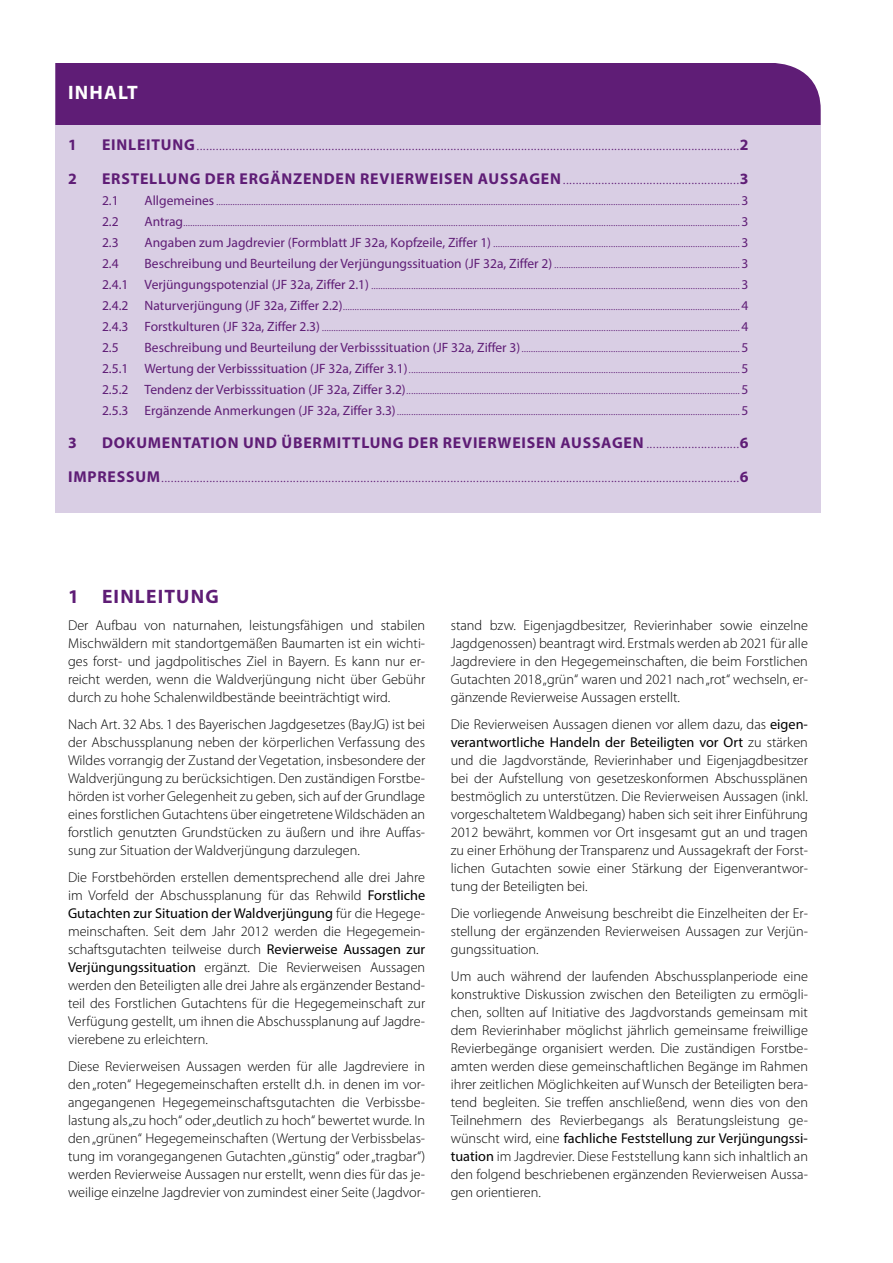
<style>
.page{position:relative;width:893px;height:1263px;background:#fff}
.page>*{position:absolute;margin:0;border:0;box-sizing:border-box;transform-origin:0 0}
.Überschriften_H_1_Bold_Versa_lila{font:700 19.5px "Myriad Pro";letter-spacing:.06em;color:#5f1d76}
.Überschriften_H_1_Bold_Versa_weiß{font:700 19.5px "Myriad Pro";letter-spacing:.06em;color:#fff}
.t1{font:300 15.75px "Myriad Pro";color:#5f1d76}
.t2{font:700 15.75px "Myriad Pro";letter-spacing:.05em;color:#5f1d76}
.Fließtexte_Fließtext{font:300 14.25px/18px "Myriad Pro";color:#000;text-align:justify}
.t3{font:300 13.5px "Myriad Pro";color:#5f1d76}
.t4{font:13.5px "Myriad Pro";color:#5f1d76}
.s1{font-weight:700}
.s2{font-weight:400}
.s3{font-weight:300}
</style>
<div class="page">
<div style="left:55px;top:63px;width:766px;height:62px;background:#5f1d76"></div>
<div style="left:55px;top:125px;width:766px;height:388px;background:#d9cee4"></div>
<h2 class="Überschriften_H_1_Bold_Versa_weiß" style="left:68px;top:80px;width:71px">INHALT</h2>
<p class="t2" style="left:68px;top:134px;width:10px">1</p>
<p class="t1" style="left:102px;top:135px;width:648px"><span class="s1">EINLEITUNG</span>.........................................................................................................................................................................<span class="s1">2</span></p>
<p class="t2" style="left:68px;top:168px;width:10px">2</p>
<p class="t1" style="left:102px;top:169px;width:648px"><span class="s1">ERSTELLUNG DER ERGÄNZENDEN REVIERWEISEN AUSSAGEN</span>.......................................................<span class="s1">3</span></p>
<p class="t4" style="left:102px;top:192px;width:18px">2.1</p>
<p class="t3" style="left:145px;top:192px;width:605px"><span class="s2">Allgemeines</span>...............................................................................................................................................................................................................................<span class="s2">3</span></p>
<p class="t4" style="left:102px;top:213px;width:18px">2.2</p>
<p class="t3" style="left:145px;top:213px;width:605px"><span class="s2">Antrag</span>.............................................................................................................................................................................................................................................<span class="s2">3</span></p>
<p class="t4" style="left:102px;top:234px;width:18px">2.3</p>
<p class="t3" style="left:145px;top:234px;width:605px"><span class="s2">Angaben zum Jagdrevier (Formblatt JF 32a, Kopfzeile, Ziffer 1)</span> .........................................................................................................<span class="s2">3</span></p>
<p class="t4" style="left:102px;top:255px;width:18px">2.4</p>
<p class="t3" style="left:145px;top:255px;width:605px"><span class="s2">Beschreibung und Beurteilung der Verjüngungssituation (JF 32a, Ziffer 2)</span> ...............................................................................<span class="s2">3</span></p>
<p class="t3" style="left:102px;top:276px;width:648px"><span class="s2">2.4.1 Verjüngungspotenzial (JF 32a, Ziffer 2.1)</span> .............................................................................................................................................................<span class="s2">3</span></p>
<p class="t3" style="left:102px;top:297px;width:648px"><span class="s2">2.4.2 Naturverjüngung (JF 32a, Ziffer 2.2)</span>.........................................................................................................................................................................<span class="s2">4</span></p>
<p class="t3" style="left:102px;top:318px;width:648px"><span class="s2">2.4.3 Forstkulturen (JF 32a, Ziffer 2.3)</span>..................................................................................................................................................................................<span class="s2">4</span></p>
<p class="t4" style="left:102px;top:339px;width:18px">2.5</p>
<p class="t3" style="left:145px;top:339px;width:605px"><span class="s2">Beschreibung und Beurteilung der Verbisssituation (JF 32a, Ziffer 3)</span>.............................................................................................<span class="s2">5</span></p>
<p class="t3" style="left:102px;top:360px;width:648px"><span class="s2">2.5.1 Wertung der Verbisssituation (JF 32a, Ziffer 3.1)</span>.............................................................................................................................................<span class="s2">5</span></p>
<p class="t3" style="left:102px;top:381px;width:648px"><span class="s2">2.5.2 Tendenz der Verbisssituation (JF 32a, Ziffer 3.2)</span>..............................................................................................................................................<span class="s2">5</span></p>
<p class="t3" style="left:102px;top:402px;width:648px"><span class="s2">2.5.3 Ergänzende Anmerkungen (JF 32a, Ziffer 3.3)</span>..................................................................................................................................................<span class="s2">5</span></p>
<p class="t2" style="left:68px;top:433px;width:10px">3</p>
<p class="t2" style="left:102px;top:433px;width:648px">DOKUMENTATION UND ÜBERMITTLUNG DER REVIERWEISEN AUSSAGEN <span class="s3">.............................</span>6</p>
<p class="t1" style="left:68px;top:467px;width:682px"><span class="s1">IMPRESSUM</span>....................................................................................................................................................................................<span class="s1">6</span></p>
<h2 class="Überschriften_H_1_Bold_Versa_lila" style="left:68px;top:584px;width:152px">1 EINLEITUNG</h2>
<p class="Fließtexte_Fließtext" style="left:68px;top:616px;width:359px">Der Aufbau von naturnahen, leistungsfähigen und stabilen Mischwäldern mit standortgemäßen Baumarten ist ein wichti&shy;ges forst- und jagdpolitisches Ziel in Bayern. Es kann nur er&shy;reicht werden, wenn die Waldverjüngung nicht über Gebühr durch zu hohe Schalenwildbestände beeinträchtigt wird.</p>
<p class="Fließtexte_Fließtext" style="left:68px;top:715px;width:359px">Nach Art. 32 Abs. 1 des Bayerischen Jagdgesetzes (BayJG) ist bei der Abschussplanung neben der körperlichen Verfassung des Wildes vorrangig der Zustand der Vegetation, insbesondere der Waldverjüngung zu berücksichtigen. Den zuständigen Forstbe&shy;hörden ist vorher Gelegenheit zu geben, sich auf der Grundlage eines forstlichen Gutachtens über eingetretene Wildschäden an forstlich genutzten Grundstücken zu äußern und ihre Auffas&shy;sung zur Situation der Waldverjüngung darzulegen.</p>
<p class="Fließtexte_Fließtext" style="left:68px;top:868px;width:359px">Die Forstbehörden erstellen dementsprechend alle drei Jahre im Vorfeld der Abschussplanung für das Rehwild <span class="s2">Forstliche Gutachten zur Situation der Waldverjüngung</span> für die Hegege&shy;meinschaften. Seit dem Jahr 2012 werden die Hegegemein&shy;schaftsgutachten teilweise durch <span class="s2">Revierweise Aussagen zur Verjüngungssituation</span> ergänzt. Die Revierweisen Aussagen werden den Beteiligten alle drei Jahre als ergänzender Bestand&shy;teil des Forstlichen Gutachtens für die Hegegemeinschaft zur Verfügung gestellt, um ihnen die Abschussplanung auf Jagdre&shy;vierebene zu erleichtern.</p>
<p class="Fließtexte_Fließtext" style="left:68px;top:1057px;width:359px">Diese Revierweisen Aussagen werden für alle Jagdreviere in den „roten“ Hegegemeinschaften erstellt d.h. in denen im vor&shy;angegangenen Hegegemeinschaftsgutachten die Verbissbe&shy;lastung als „zu hoch“ oder „deutlich zu hoch“ bewertet wurde. In den „grünen“ Hegegemeinschaften (Wertung der Verbissbelas&shy;tung im vorangegangenen Gutachten „günstig“ oder „tragbar“) werden Revierweise Aussagen nur erstellt, wenn dies für das je&shy;weilige einzelne Jagdrevier von zumindest einer Seite (Jagdvor-</p>
<p class="Fließtexte_Fließtext" style="left:451px;top:616px;width:359px">stand bzw. Eigenjagdbesitzer, Revierinhaber sowie einzelne Jagdgenossen) beantragt wird. Erstmals werden ab 2021 für alle Jagdreviere in den Hegegemeinschaften, die beim Forstlichen Gutachten 2018 „grün“ waren und 2021 nach „rot“ wechseln, er&shy;gänzende Revierweise Aussagen erstellt.</p>
<p class="Fließtexte_Fließtext" style="left:451px;top:715px;width:359px">Die Revierweisen Aussagen dienen vor allem dazu, das <span class="s2">eigen&shy;verantwortliche Handeln der Beteiligten vor Ort</span> zu stärken und die Jagdvorstände, Revierinhaber und Eigenjagdbesitzer bei der Aufstellung von gesetzeskonformen Abschussplänen bestmöglich zu unterstützen. Die Revierweisen Aussagen (inkl. vorgeschaltetem Waldbegang) haben sich seit ihrer Einführung 2012 bewährt, kommen vor Ort insgesamt gut an und tragen zu einer Erhöhung der Transparenz und Aussagekraft der Forst&shy;lichen Gutachten sowie einer Stärkung der Eigenverantwor&shy;tung der Beteiligten bei.</p>
<p class="Fließtexte_Fließtext" style="left:451px;top:904px;width:359px">Die vorliegende Anweisung beschreibt die Einzelheiten der Er&shy;stellung der ergänzenden Revierweisen Aussagen zur Verjün&shy;gungssituation.</p>
<p class="Fließtexte_Fließtext" style="left:451px;top:967px;width:359px">Um auch während der laufenden Abschussplanperiode eine konstruktive Diskussion zwischen den Beteiligten zu ermögli&shy;chen, sollten auf Initiative des Jagdvorstands gemeinsam mit dem Revierinhaber möglichst jährlich gemeinsame freiwillige Revierbegänge organisiert werden. Die zuständigen Forstbe&shy;amten werden diese gemeinschaftlichen Begänge im Rahmen ihrer zeitlichen Möglichkeiten auf Wunsch der Beteiligten bera&shy;tend begleiten. Sie treffen anschließend, wenn dies von den Teilnehmern des Revierbegangs als Beratungsleistung ge&shy;wünscht wird, eine <span class="s2">fachliche Feststellung zur Verjüngungssi&shy;tuation</span> im Jagdrevier. Diese Feststellung kann sich inhaltlich an den folgend beschriebenen ergänzenden Revierweisen Aussa&shy;gen orientieren.</p>
</div>
